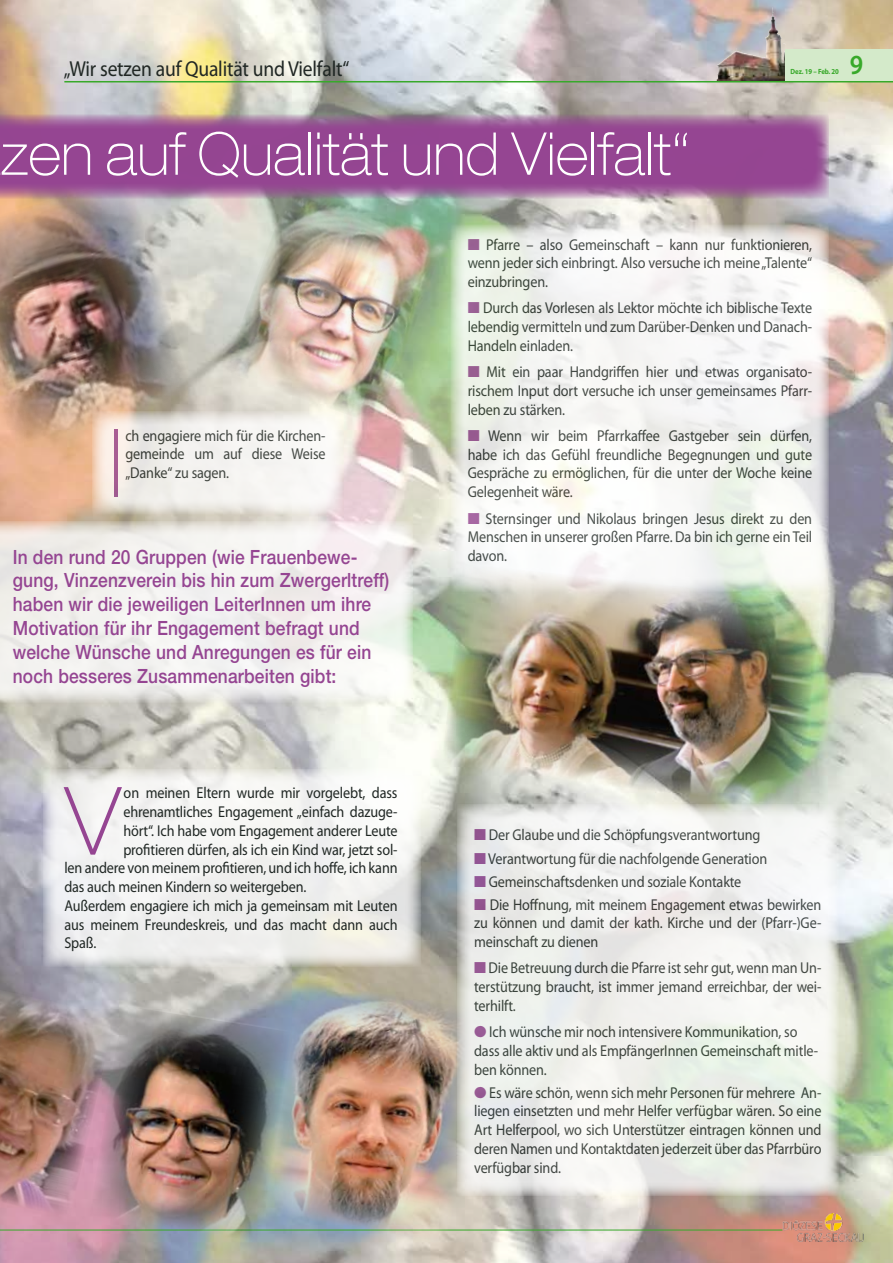
<style>
.page{position:relative;width:893px;height:1263px;background:#fff}
.page>*{position:absolute;margin:0;border:0;box-sizing:border-box;transform-origin:0 0}
.t1{font:100 expanded 94.5px "Helvetica Neue LT Std";color:#954592;scale:.9 1}
.t2{font:100 expanded 59.1px "Helvetica Neue LT Std";letter-spacing:.01em;color:#fff;scale:.88 1}
.t3{font:600 27.75px "Myriad Pro";color:#38a92a;scale:.9 1}
.t4{font:21.75px "Myriad Pro";letter-spacing:-.01em;color:#202724;scale:.9 1}
.t5{font:500 19.65px/23.9px "Helvetica Neue LT Std";letter-spacing:.01em;color:#954592;scale:.88 1}
.t6{font:15.75px/18.8px "Myriad Pro";letter-spacing:-.01em;color:#202724;text-align:justify;scale:.9 1}
.t7{font:700 7.5px "Myriad Pro";letter-spacing:-.01em;color:#38a92a;scale:.9 1}
.s1{color:#954592}
</style>
<div class="page">
<img style="left:0;top:0;width:893px;height:1263px">
<svg style="left:0;top:115px;width:829px;height:84px;background:#995195"></svg>
<img style="left:717px;top:8px;width:69px;height:73px">
<div style="left:786px;top:49px;width:107px;height:32px;background:#d4eaca"></div>
<hr style="left:64px;top:81px;width:829px;height:1px;background:#38a92a">
<img style="left:781px;top:1213px;width:84px;height:29px">
<hr style="left:0;top:1230px;width:782px;height:1px;background:#38a92a">
<svg style="left:0;top:521px;width:412px;height:181px;fill:#f2f1ef"></svg>
<svg style="left:43px;top:769px;width:378px;height:198px;fill:#f0f0f0"></svg>
<svg style="left:92px;top:411px;width:251px;height:103px;fill:#f4f2ef"></svg>
<img style="left:0;top:176px;width:195px;height:272px">
<svg style="left:451px;top:225px;width:378px;height:367px;fill:#f6f6f4"></svg>
<img style="left:0;top:989px;width:116px;height:229px">
<img style="left:224px;top:183px;width:222px;height:243px">
<img style="left:261px;top:980px;width:225px;height:263px">
<svg style="left:457px;top:804px;width:381px;height:392px;fill:#eef0ec"></svg>
<img style="left:441px;top:563px;width:381px;height:244px">
<img style="left:89px;top:1005px;width:204px;height:238px">
<h3 class="t4" style="left:64px;top:57px;width:319px">„Wir setzen auf Qualität und Vielfalt“</h3>
<p class="t7" style="left:791px;top:67px;width:55px">Dez. 19 – Feb. 20</p>
<h3 class="t3" style="left:850px;top:49px;width:16px">9</h3>
<h2 class="t2" style="left:1px;top:119px;width:784px">zen auf Qualität und Vielfalt“</h2>
<h1 class="t1" style="left:109px;top:407px;width:17px">I</h1>
<p class="t6" style="left:125px;top:426px;width:224px">ch engagiere mich für die Kirchen&shy;gemeinde um auf diese Weise „Danke“ zu sagen.</p>
<p class="t5" style="left:13px;top:544px;width:429px">In den rund 20 Gruppen (wie Frauenbewe&shy;gung, Vinzenzverein bis hin zum Zwergerltreff) haben wir die jeweiligen LeiterInnen um ihre Motivation für ihr Engagement befragt und welche Wünsche und Anregungen es für ein noch besseres Zusammenarbeiten gibt:</p>
<p class="t6" style="left:468px;top:235px;width:384px"><span class="s1">■</span> Pfarre – also Gemeinschaft – kann nur funktionieren, wenn jeder sich einbringt. Also versuche ich meine „Talente“ einzubringen.</p>
<p class="t6" style="left:468px;top:299px;width:384px"><span class="s1">■</span> Durch das Vorlesen als Lektor möchte ich biblische Texte lebendig vermitteln und zum Darüber-Denken und Danach-Handeln einladen.</p>
<p class="t6" style="left:468px;top:363px;width:384px"><span class="s1">■</span> Mit ein paar Handgriffen hier und etwas organisato&shy;rischem Input dort versuche ich unser gemeinsames Pfarr&shy;leben zu stärken.</p>
<p class="t6" style="left:468px;top:427px;width:384px"><span class="s1">■</span> Wenn wir beim Pfarrkaffee Gastgeber sein dürfen, habe ich das Gefühl freundliche Begegnungen und gute Gespräche zu ermöglichen, für die unter der Woche keine Gelegenheit wäre.</p>
<p class="t6" style="left:468px;top:509px;width:384px"><span class="s1">■</span> Sternsinger und Nikolaus bringen Jesus direkt zu den Menschen in unserer großen Pfarre. Da bin ich gerne ein Teil davon.</p>
<h1 class="t1" style="left:64px;top:765px;width:65px">V</h1>
<p class="t6" style="left:123px;top:784px;width:306px">on meinen Eltern wurde mir vorgelebt, dass</p>
<p class="t6" style="left:123px;top:803px;width:306px">ehrenamtliches Engagement „einfach dazuge-</p>
<p class="t6" style="left:123px;top:821px;width:306px">hört“. Ich habe vom Engagement anderer Leute</p>
<p class="t6" style="left:123px;top:840px;width:306px">profitieren dürfen, als ich ein Kind war, jetzt sol-</p>
<p class="t6" style="left:64px;top:859px;width:372px">len andere von meinem profitieren, und ich hoffe, ich kann</p>
<p class="t6" style="left:64px;top:878px;width:270px">das auch meinen Kindern so weitergeben.</p>
<p class="t6" style="left:64px;top:896px;width:372px">Außerdem engagiere ich mich ja gemeinsam mit Leuten</p>
<p class="t6" style="left:64px;top:915px;width:372px">aus meinem Freundeskreis, und das macht dann auch</p>
<p class="t6" style="left:64px;top:934px;width:37px">Spaß.</p>
<p class="t6" style="left:474px;top:826px;width:319px"><span class="s1">■</span> Der Glaube und die Schöpfungsverantwortung</p>
<p class="t6" style="left:474px;top:849px;width:327px"><span class="s1">■</span> Verantwortung für die nachfolgende Generation</p>
<p class="t6" style="left:474px;top:872px;width:298px"><span class="s1">■</span> Gemeinschaftsdenken und soziale Kontakte</p>
<p class="t6" style="left:474px;top:895px;width:387px"><span class="s1">■</span> Die Hoffnung, mit meinem Engagement etwas bewirken zu können und damit der kath. Kirche und der (Pfarr-)Ge&shy;meinschaft zu dienen</p>
<p class="t6" style="left:474px;top:959px;width:387px"><span class="s1">■</span> Die Betreuung durch die Pfarre ist sehr gut, wenn man Un&shy;terstützung braucht, ist immer jemand erreichbar, der wei&shy;terhilft.</p>
<p class="t6" style="left:474px;top:1023px;width:384px;text-align:left"><span class="s1">●</span> Ich wünsche mir noch intensivere Kommunikation, so dass alle aktiv und als EmpfängerInnen Gemeinschaft mitle&shy;ben können.</p>
<p class="t6" style="left:474px;top:1083px;width:387px"><span class="s1">●</span> Es wäre schön, wenn sich mehr Personen für mehrere An&shy;liegen einsetzten und mehr Helfer verfügbar wären. So eine Art Helferpool, wo sich Unterstützer eintragen können und deren Namen und Kontaktdaten jederzeit über das Pfarrbüro verfügbar sind.</p>
</div>
